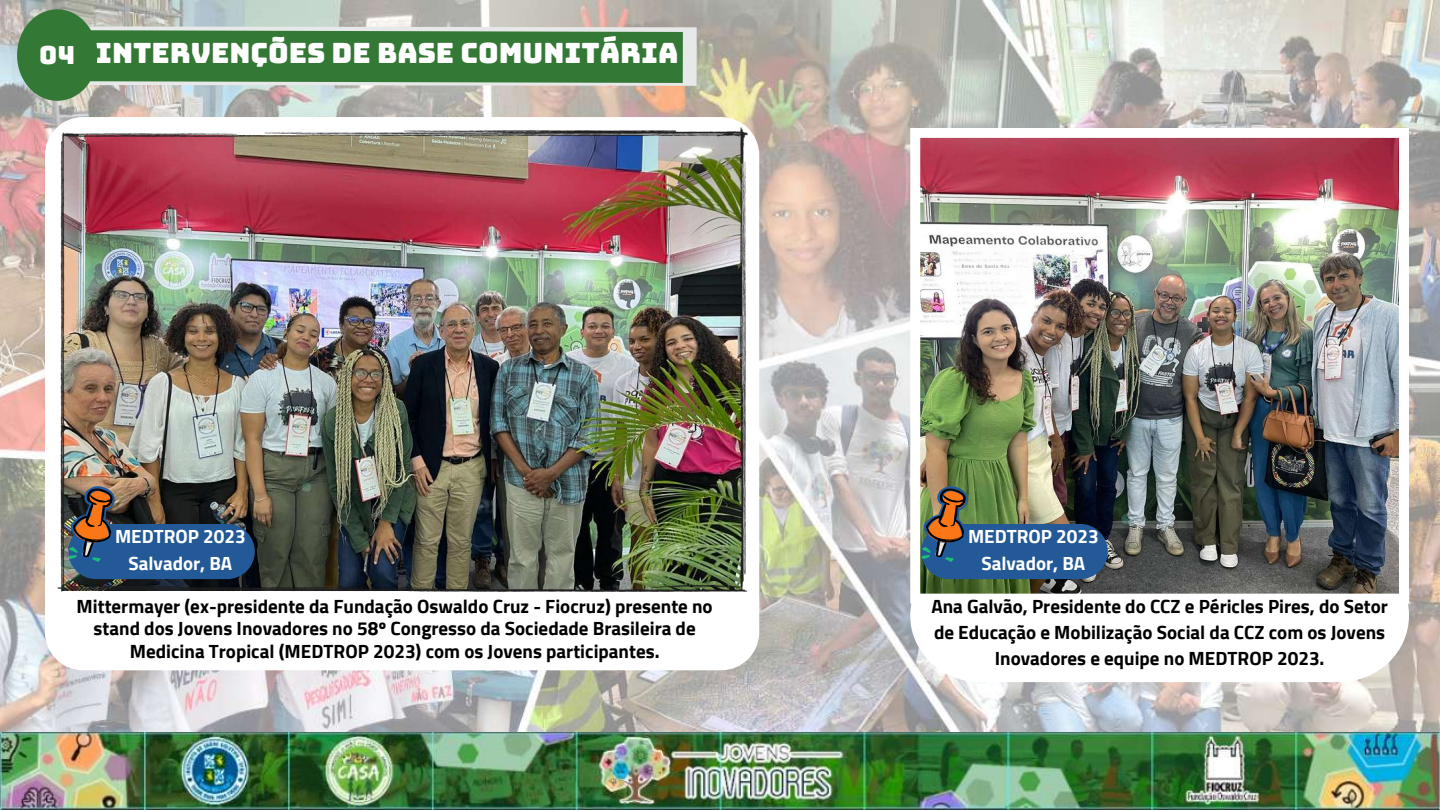
<style>
.page{position:relative;width:1440px;height:810px;background:#fff}
.page>*{position:absolute;margin:0;border:0;box-sizing:border-box;transform-origin:0 0}
.t1{font:28px "Bungee";color:#fff}
.t2{font:700 19px/22.5px "Cairo";color:#000;text-align:center}
.t3{font:700 18.9px/26.2px "Cairo";color:#fff;text-align:center}
.s1{font-size:25px}
</style>
<div class="page">
<img style="left:0;top:0;width:1440px;height:732px">
<img style="left:0;top:732px;width:1440px;height:78px">
<svg style="left:10px;top:0;width:745px;height:115px;background:#bebaaf"></svg>
<svg style="left:6px;top:5px;width:728px;height:104px;background:#86a281"></svg>
<div style="left:17px;top:9px;width:80px;height:92px;background:#347835;border-radius:50%"></div>
<svg style="left:910px;top:604px;width:499px;height:78px"></svg>
<img style="left:910px;top:128px;width:499px;height:476px">
<img style="left:921px;top:486px;width:187px;height:93px">
<svg style="left:45px;top:117px;width:714px;height:553px"></svg>
<img style="left:57px;top:128px;width:690px;height:464px">
<img style="left:68px;top:486px;width:187px;height:93px">
<h1 class="t1" style="left:39px;top:39px;width:641px"><span class="s1">04</span> INTERVENÇÕES DE BASE COMUNITÁRIA</h1>
<p class="t3" style="left:115px;top:524px;width:132px">MEDTROP 2023<br>Salvador, BA</p>
<p class="t2" style="left:77px;top:595px;width:638px">Mittermayer (ex-presidente da Fundação Oswaldo Cruz - Fiocruz) presente no stand dos Jovens Inovadores no 58º Congresso da Sociedade Brasileira de<br>Medicina Tropical (MEDTROP 2023) com os Jovens participantes.</p>
<p class="t2" style="left:931px;top:593px;width:458px;line-height:26.2px">Ana Galvão, Presidente do CCZ e Péricles Pires, do Setor de Educação e Mobilização Social da CCZ com os Jovens<br>Inovadores e equipe no MEDTROP 2023.</p>
<p class="t3" style="left:968px;top:524px;width:132px">MEDTROP 2023<br>Salvador, BA</p>
</div>
